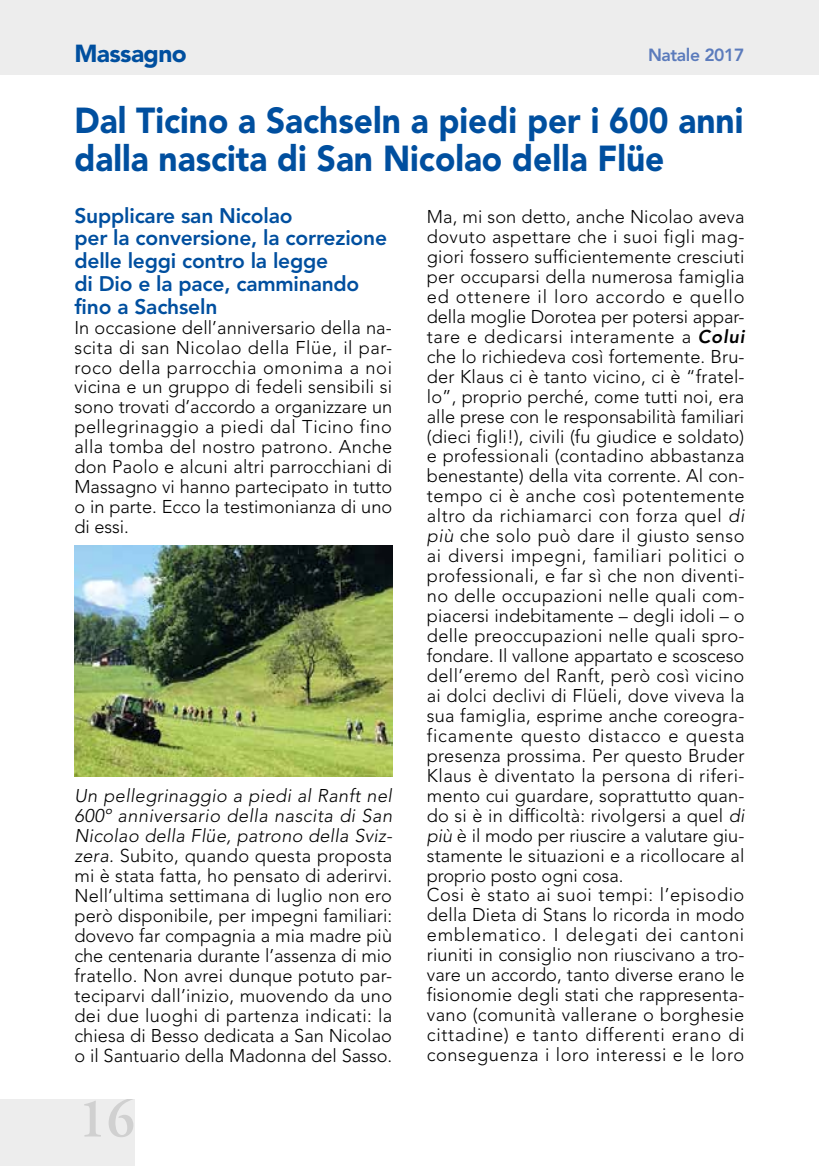
<style>
.page{position:relative;width:819px;height:1166px;background:#fff}
.page>*{position:absolute;margin:0;border:0;box-sizing:border-box;transform-origin:0 0}
.t1{font:600 56px "Adobe Garamond";color:#d0d0d0}
.t2{font:900 35.88px/38.5px "Avenir";color:#004f9f;scale:.93 1}
.t3{font:900 24.5px "Avenir";letter-spacing:-.025em;color:#004f9f}
.t4{font:800 21px/22.8px "Avenir";letter-spacing:-.01em;color:#004f9f}
.t5{font:300 18.38px/19.9px "Avenir";letter-spacing:.015em;color:#000;text-align:justify}
.t6{font:800 17.5px "Avenir";letter-spacing:-.025em;color:#5b7bbc}
.s1{font-weight:800;font-style:italic}
.s2{font-style:italic}
</style>
<div class="page">
<div style="left:0;top:1099px;width:134px;height:67px;background:#ededed"></div>
<div style="left:0;top:0;width:819px;height:74px;background:#ededed"></div>
<img style="left:74px;top:545px;width:318px;height:231px">
<h3 class="t3" style="left:74px;top:38px;width:114px">Massagno</h3>
<p class="t6" style="left:648px;top:45px;width:98px">Natale 2017</p>
<h2 class="t2" style="left:74px;top:101px;width:720px">Dal Ticino a Sachseln a piedi per i 600 anni dalla nascita di San Nicolao della Flüe</h2>
<p class="t4" style="left:74px;top:204px;width:314px">Supplicare san Nicolao<br>per la conversione, la correzione delle leggi contro la legge<br>di Dio e la pace, camminando fino a Sachseln</p>
<p class="t5" style="left:74px;top:317px;width:319px">In occasione dell’anniversario della na&shy;scita di san Nicolao della Flüe, il par&shy;roco della parrocchia omonima a noi vicina e un gruppo di fedeli sensibili si sono trovati d’accordo a organizzare un pellegrinaggio a piedi dal Ticino fino alla tomba del nostro patrono. Anche don Paolo e alcuni altri parrocchiani di Massagno vi hanno partecipato in tutto o in parte. Ecco la testimonianza di uno di essi.</p>
<p class="t5" style="left:427px;top:207px;width:319px;text-align:left">Ma, mi son detto, anche Nicolao aveva dovuto aspettare che i suoi figli mag&shy;giori fossero sufficientemente cresciuti per occuparsi della numerosa famiglia ed ottenere il loro accordo e quello della moglie Dorotea per potersi appar&shy;tare e dedicarsi interamente a <span class="s1">Colui </span>che lo richiedeva così fortemente. Bru&shy;der Klaus ci è tanto vicino, ci è “fratel&shy;lo”, proprio perché, come tutti noi, era alle prese con le responsabilità familiari (dieci figli!), civili (fu giudice e soldato) e professionali (contadino abbastanza benestante) della vita corrente. Al con&shy;tempo ci è anche così potentemente altro da richiamarci con forza quel <span class="s2">di più</span> che solo può dare il giusto senso ai diversi impegni, familiari politici o professionali, e far sì che non diventi&shy;no delle occupazioni nelle quali com&shy;piacersi indebitamente – degli idoli – o delle preoccupazioni nelle quali spro&shy;fondare. Il vallone appartato e scosceso dell’eremo del Ranft, però così vicino ai dolci declivi di Flüeli, dove viveva la sua famiglia, esprime anche coreogra&shy;ficamente questo distacco e questa presenza prossima. Per questo Bruder Klaus è diventato la persona di riferi&shy;mento cui guardare, soprattutto quan&shy;do si è in difficoltà: rivolgersi a quel <span class="s2">di più</span> è il modo per riuscire a valutare giu&shy;stamente le situazioni e a ricollocare al proprio posto ogni cosa.<br>Cosi è stato ai suoi tempi: l’episodio della Dieta di Stans lo ricorda in modo emblematico. I delegati dei cantoni riuniti in consiglio non riuscivano a tro&shy;vare un accordo, tanto diverse erano le fisionomie degli stati che rappresenta&shy;vano (comunità vallerane o borghesie cittadine) e tanto differenti erano di conseguenza i loro interessi e le loro</p>
<p class="t5" style="left:74px;top:786px;width:319px"><span class="s2">Un pellegrinaggio a piedi al Ranft nel 600º anniversario della nascita di San Nicolao della Flüe, patrono della Sviz&shy;zera.</span> Subito, quando questa proposta mi è stata fatta, ho pensato di aderirvi.<br>Nell’ultima settimana di luglio non ero però disponibile, per impegni familiari: dovevo far compagnia a mia madre più che centenaria durante l’assenza di mio fratello. Non avrei dunque potuto par&shy;teciparvi dall’inizio, muovendo da uno dei due luoghi di partenza indicati: la chiesa di Besso dedicata a San Nicolao o il Santuario della Madonna del Sasso.</p>
<h1 class="t1" style="left:78px;top:1088px;width:59px">16</h1>
</div>
